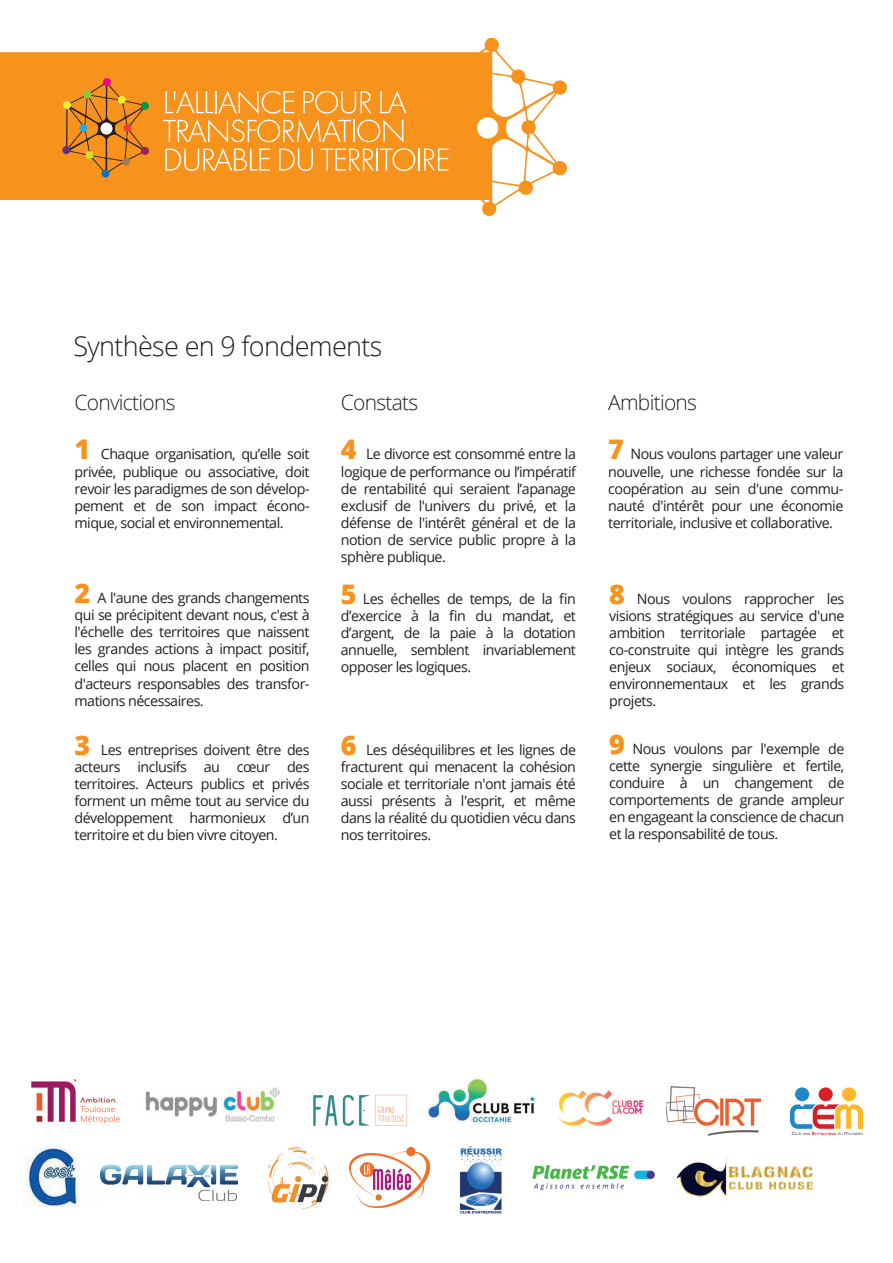
<style>
.page{position:relative;width:893px;height:1263px;background:#fff}
.page>*{position:absolute;margin:0;border:0;box-sizing:border-box;transform-origin:0 0}
.t1{font:300 27px "Open Sans";letter-spacing:-.025em;color:#231f20}
.t2{font:300 21px "Open Sans";letter-spacing:-.035em;color:#231f20}
.t3{font:14.25px/17.1px "Open Sans";letter-spacing:-.035em;color:#231f20;text-align:justify}
.s1{font-weight:800;font-size:27px;color:#f7931d}
</style>
<div class="page">
<img style="left:31px;top:1079px;width:90px;height:45px">
<img style="left:666px;top:1087px;width:94px;height:49px">
<img style="left:425px;top:1078px;width:110px;height:46px">
<img style="left:558px;top:1090px;width:86px;height:36px">
<img style="left:313px;top:1094px;width:95px;height:32px">
<img style="left:26px;top:1149px;width:54px;height:57px">
<img style="left:268px;top:1147px;width:60px;height:61px">
<img style="left:145px;top:1087px;width:135px;height:35px">
<img style="left:350px;top:1148px;width:80px;height:59px">
<img style="left:532px;top:1165px;width:123px;height:26px">
<img style="left:459px;top:1146px;width:43px;height:68px">
<div style="left:795px;top:1087px;width:14px;height:14px;background:#1f86c8;border-radius:50%"></div>
<div style="left:819px;top:1087px;width:14px;height:14px;background:#d71f26;border-radius:50%"></div>
<div style="left:842px;top:1087px;width:14px;height:14px;background:#fcb828;border-radius:50%"></div>
<svg style="left:790px;top:1104px;width:73px;height:31px"></svg>
<img style="left:101px;top:1164px;width:137px;height:36px">
<svg style="left:0;top:37px;width:567px;height:179px;fill:#f7931d"></svg>
<svg style="left:476px;top:116px;width:24px;height:24px"></svg>
<svg style="left:63px;top:78px;width:86px;height:100px;background:#dd8824"></svg>
<svg style="left:163px;top:91px;width:252px;height:80px;background:#f8a441"></svg>
<hr style="left:418px;top:149px;width:2px;height:22px;background:#fff">
<svg style="left:424px;top:149px;width:25px;height:22px"></svg>
<img style="left:677px;top:1156px;width:135px;height:45px">
<h1 class="t1" style="left:74px;top:327px;width:310px">Synthèse en 9 fondements</h1>
<h2 class="t2" style="left:75px;top:388px;width:103px">Convictions</h2>
<p class="t3" style="left:75px;top:445px;width:237px"><span class="s1">1</span> Chaque organisation, qu’elle soit privée, publique ou associative, doit revoir les paradigmes de son dévelop&shy;pement et de son impact écono&shy;mique, social et environnemental.</p>
<h2 class="t2" style="left:341px;top:388px;width:79px">Constats</h2>
<p class="t3" style="left:341px;top:445px;width:237px"><span class="s1">4</span> Le divorce est consommé entre la logique de performance ou l’impératif de rentabilité qui seraient l’apanage exclusif de l'univers du privé, et la défense de l'intérêt général et de la notion de service public propre à la sphère publique.</p>
<h2 class="t2" style="left:608px;top:388px;width:90px">Ambitions</h2>
<p class="t3" style="left:608px;top:445px;width:237px"><span class="s1">7</span> Nous voulons partager une valeur nouvelle, une richesse fondée sur la coopération au sein d'une commu&shy;nauté d'intérêt pour une économie territoriale, inclusive et collaborative.</p>
<p class="t3" style="left:75px;top:589px;width:237px"><span class="s1">2</span> A l'aune des grands changements qui se précipitent devant nous, c'est à l'échelle des territoires que naissent les grandes actions à impact positif, celles qui nous placent en position d'acteurs responsables des transfor&shy;mations nécessaires.</p>
<p class="t3" style="left:341px;top:590px;width:237px"><span class="s1">5</span> Les échelles de temps, de la fin d’exercice à la fin du mandat, et d’argent, de la paie à la dotation annuelle, semblent invariablement opposer les logiques.</p>
<p class="t3" style="left:609px;top:590px;width:237px"><span class="s1">8</span> Nous voulons rapprocher les visions stratégiques au service d'une ambition territoriale partagée et co-construite qui intègre les grands enjeux sociaux, économiques et environnementaux et les grands projets.</p>
<p class="t3" style="left:609px;top:739px;width:237px"><span class="s1">9</span> Nous voulons par l'exemple de cette synergie singulière et fertile, conduire à un changement de comportements de grande ampleur en engageant la conscience de chacun et la responsabilité de tous.</p>
<p class="t3" style="left:75px;top:741px;width:237px"><span class="s1">3</span> Les entreprises doivent être des acteurs inclusifs au cœur des territoires. Acteurs publics et privés forment un même tout au service du développement harmonieux d’un territoire et du bien vivre citoyen.</p>
<p class="t3" style="left:341px;top:741px;width:237px"><span class="s1">6</span> Les déséquilibres et les lignes de fracturent qui menacent la cohésion sociale et territoriale n'ont jamais été aussi présents à l'esprit, et même dans la réalité du quotidien vécu dans nos territoires.</p>
</div>
